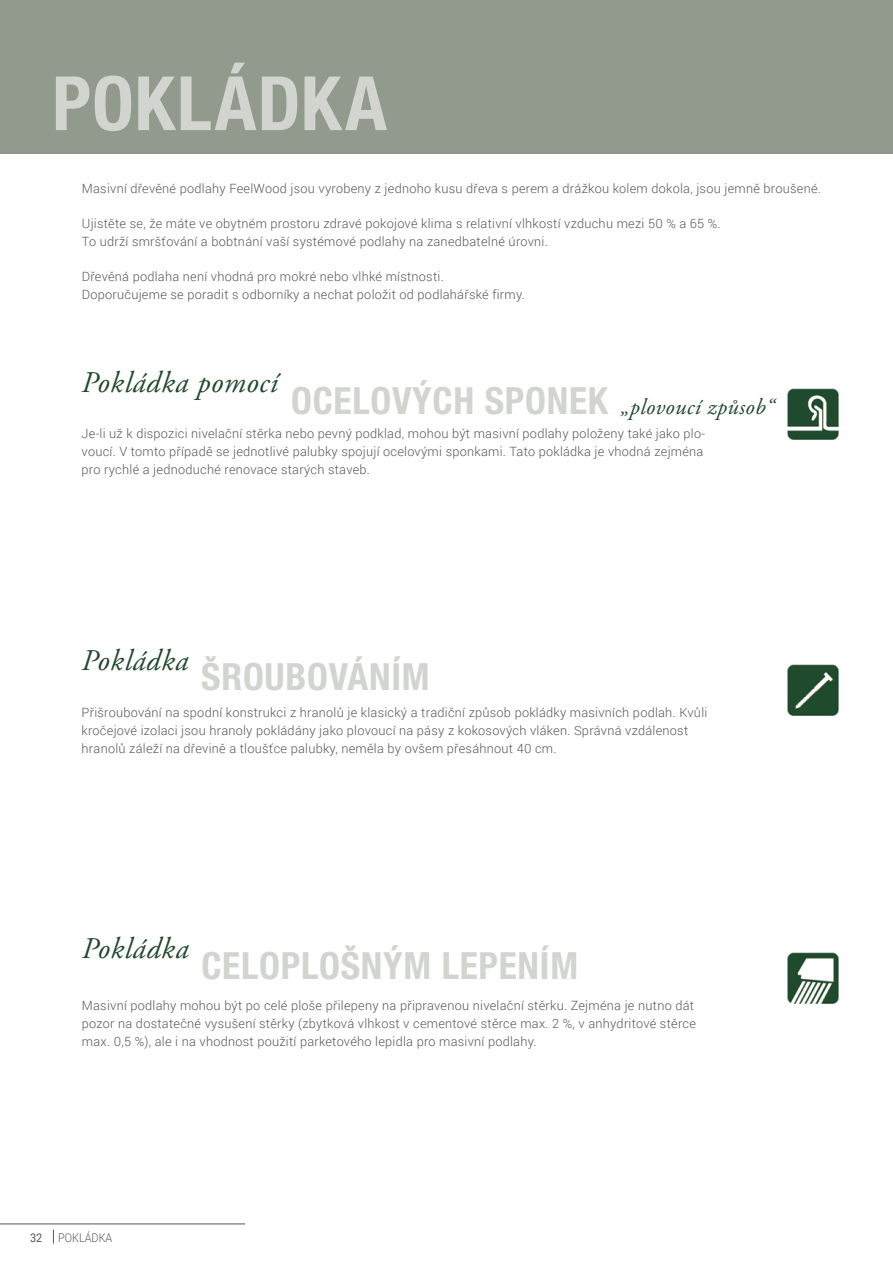
<style>
.page{position:relative;width:893px;height:1263px;background:#fff}
.page>*{position:absolute;margin:0;border:0;box-sizing:border-box;transform-origin:0 0}
.t1{font:700 condensed 75px "Helvetica Neue LT Pro";letter-spacing:.015em;color:#d2d4d0}
.t2{font:700 condensed 37.5px "Helvetica Neue LT Pro";letter-spacing:.02em;color:#d2d4d0}
.t3{font:italic 30px "Adobe Garamond Pro";letter-spacing:.02em;color:#22492c}
.t4{font:italic 22.5px "Adobe Garamond Pro";letter-spacing:.02em;color:#22492c}
.t5{font:300 12.75px/18px "Roboto";letter-spacing:.02em;color:#575756}
.t6{font:300 12px "Roboto";color:#575756;scale:.9 1}
.t7{font:12px "Roboto";color:#575756;scale:.9 1}
</style>
<div class="page">
<div style="left:0;top:0;width:893px;height:153px;background:#919a8c"></div>
<img style="left:787px;top:388px;width:51px;height:52px">
<img style="left:788px;top:952px;width:51px;height:52px">
<img style="left:788px;top:664px;width:51px;height:51px">
<img style="left:790px;top:669px;width:46px;height:43px">
<svg style="left:53px;top:1229px;width:1px;height:14px"></svg>
<hr style="left:0;top:1224px;width:245px;height:1px;background:#575756">
<h1 class="t1" style="left:52px;top:58px;width:336px">POKLÁDKA</h1>
<p class="t5" style="left:82px;top:179px;width:741px">Masivní dřevěné podlahy FeelWood jsou vyrobeny z jednoho kusu dřeva s perem a drážkou kolem dokola, jsou jemně broušené.</p>
<p class="t5" style="left:82px;top:214px;width:640px">Ujistěte se, že máte ve obytném prostoru zdravé pokojové klima s relativní vlhkostí vzduchu mezi 50 % a 65 %.<br>To udrží smršťování a bobtnání vaší systémové podlahy na zanedbatelné úrovni.</p>
<p class="t5" style="left:82px;top:267px;width:445px">Dřevěná podlaha není vhodná pro mokré nebo vlhké místnosti.<br>Doporučujeme se poradit s odborníky a nechat položit od podlahářské firmy.</p>
<h3 class="t3" style="left:82px;top:365px;width:198px">Pokládka pomocí</h3>
<h2 class="t2" style="left:291px;top:378px;width:318px">OCELOVÝCH SPONEK</h2>
<h3 class="t4" style="left:621px;top:393px;width:155px">„plovoucí způsob“</h3>
<p class="t5" style="left:82px;top:424px;width:625px;text-align:justify">Je-li už k dispozici nivelační stěrka nebo pevný podklad, mohou být masivní podlahy položeny také jako plo&shy;voucí. V tomto případě se jednotlivé palubky spojují ocelovými sponkami. Tato pokládka je vhodná zejména pro rychlé a jednoduché renovace starých staveb.</p>
<h3 class="t3" style="left:82px;top:642px;width:108px">Pokládka</h3>
<h2 class="t2" style="left:201px;top:654px;width:230px">ŠROUBOVÁNÍM</h2>
<p class="t5" style="left:82px;top:703px;width:627px">Přišroubování na spodní konstrukci z hranolů je klasický a tradiční způsob pokládky masivních podlah. Kvůli kročejové izolaci jsou hranoly pokládány jako plovoucí na pásy z kokosových vláken. Správná vzdálenost hranolů záleží na dřevině a tloušťce palubky, neměla by ovšem přesáhnout 40 cm.</p>
<h3 class="t3" style="left:82px;top:931px;width:108px">Pokládka</h3>
<h2 class="t2" style="left:201px;top:943px;width:378px">CELOPLOŠNÝM LEPENÍM</h2>
<p class="t5" style="left:82px;top:996px;width:615px">Masivní podlahy mohou být po celé ploše přilepeny na připravenou nivelační stěrku. Zejména je nutno dát pozor na dostatečné vysušení stěrky (zbytková vlhkost v cementové stěrce max. 2 %, v anhydritové stěrce max. 0,5 %), ale i na vhodnost použití parketového lepidla pro masivní podlahy.</p>
<p class="t7" style="left:30px;top:1229px;width:15px">32</p>
<p class="t6" style="left:58px;top:1229px;width:62px">POKLÁDKA</p>
</div>
